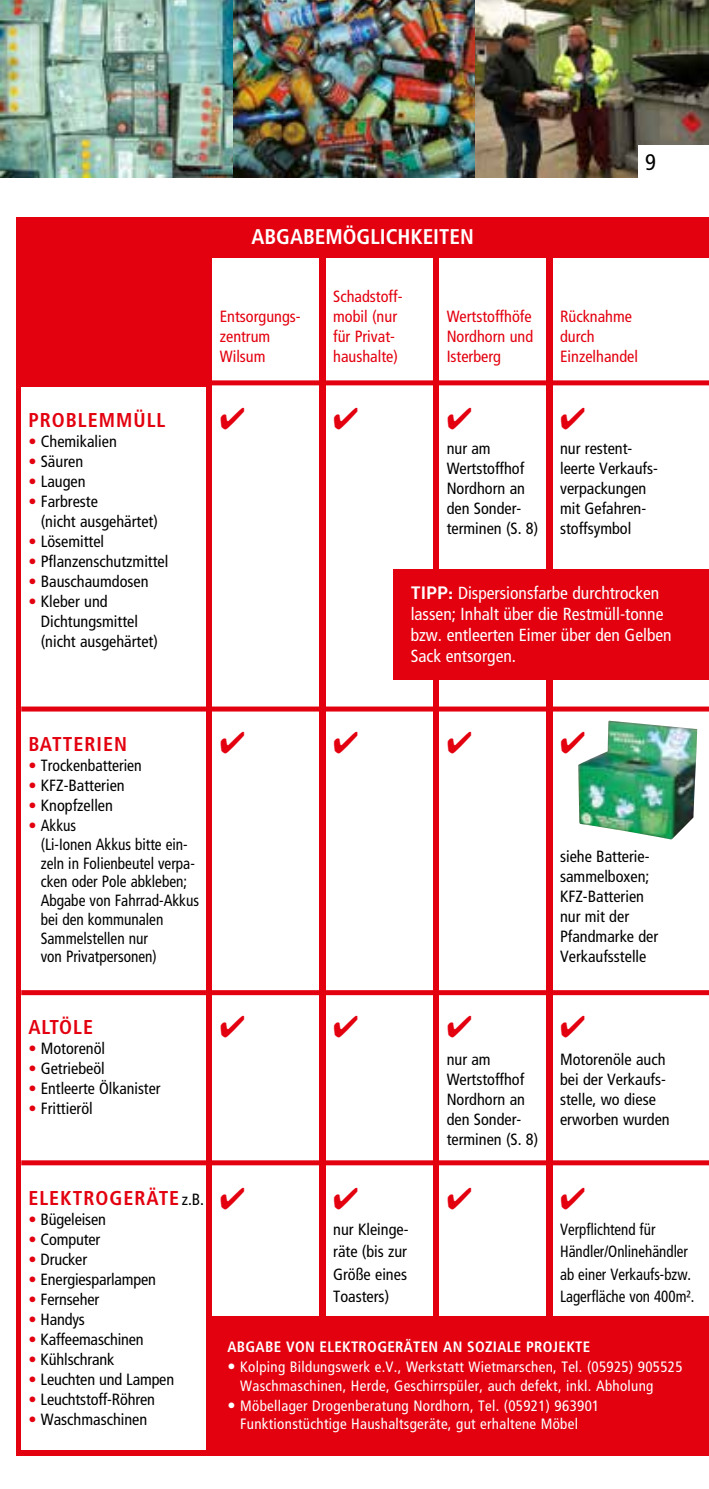
<style>
.page{position:relative;width:709px;height:1489px;background:#fff}
.page>*{position:absolute;margin:0;border:0;box-sizing:border-box;transform-origin:0 0}
.t1{font:condensed 22.5px "Frutiger LT Std";color:#000}
.t2{font:700 condensed 21.25px "Frutiger LT Std";color:#fff}
.t3{font:700 condensed 20px "Frutiger LT Std";letter-spacing:.05em;color:#e3000f}
.t4{font:condensed 17.5px/21px "Frutiger LT Std";color:#fff}
.t5{font:condensed 16.25px/20px "Frutiger LT Std";color:#000}
.t6{font:condensed 16.25px/18.8px "Frutiger LT Std";color:#000;scale:.94 1}
.t7{font:condensed 16.25px/20px "Frutiger LT Std";color:#e3000f}
.t8{font:condensed 16.25px/22.5px "Frutiger LT Std";color:#000;scale:.92 1}
.t9{font:condensed 15px/18.8px "Frutiger LT Std";letter-spacing:.02em;color:#fff}
.t10{font:700 condensed 15px "Frutiger LT Std";letter-spacing:.02em;color:#fff}
.s1{color:#e3000f}
.s2{font-family:"DIN";font-weight:700;font-stretch:normal}
.s3{font-weight:400;font-size:16.25px;color:#000}
.s4{font-size:16.25px}
</style>
<div class="page">
<div style="left:16px;top:217px;width:693px;height:1238px;background:#e3000f"></div>
<img style="left:0;top:0;width:234px;height:177px">
<img style="left:234px;top:0;width:241px;height:177px">
<img style="left:475px;top:0;width:234px;height:177px">
<div style="left:21px;top:387px;width:185px;height:1062px;background:#fff"></div>
<div style="left:326px;top:259px;width:106px;height:1190px;background:#fff"></div>
<div style="left:213px;top:259px;width:106px;height:1190px;background:#fff"></div>
<div style="left:439px;top:259px;width:107px;height:1190px;background:#fff"></div>
<div style="left:553px;top:259px;width:156px;height:1190px;background:#fff"></div>
<div style="left:21px;top:1160px;width:688px;height:5px;background:#e3000f"></div>
<div style="left:21px;top:990px;width:688px;height:5px;background:#e3000f"></div>
<div style="left:21px;top:706px;width:688px;height:5px;background:#e3000f"></div>
<div style="left:21px;top:380px;width:688px;height:5px;background:#e3000f"></div>
<img style="left:578px;top:720px;width:119px;height:119px">
<div style="left:210px;top:1315px;width:499px;height:140px;background:#e3000f"></div>
<div style="left:393px;top:569px;width:316px;height:111px;background:#e3000f"></div>
<div style="left:638px;top:145px;width:71px;height:33px;background:#fff"></div>
<svg style="left:578px;top:732px;width:6px;height:21px"></svg>
<p class="t3" style="left:28px;top:408px;width:128px">PROBLEMMÜLL</p>
<p class="t5" style="left:28px;top:431px;width:90px"><span class="s1">•</span> Chemikalien</p>
<p class="t5" style="left:28px;top:451px;width:56px"><span class="s1">•</span> Säuren</p>
<p class="t5" style="left:28px;top:471px;width:59px"><span class="s1">•</span> Laugen</p>
<p class="t5" style="left:41px;top:491px;width:119px;text-indent:-12px"><span class="s1">•</span> Farbreste<br>(nicht ausgehärtet)</p>
<p class="t5" style="left:28px;top:531px;width:77px"><span class="s1">•</span> Lösemittel</p>
<p class="t5" style="left:28px;top:551px;width:141px"><span class="s1">•</span> Pflanzenschutzmittel</p>
<p class="t5" style="left:28px;top:571px;width:122px"><span class="s1">•</span> Bauschaumdosen</p>
<p class="t5" style="left:41px;top:591px;width:119px;text-indent:-12px"><span class="s1">•</span> Kleber und<br>Dichtungsmittel (nicht ausgehärtet)</p>
<h1 class="t1" style="left:645px;top:149px;width:12px">9</h1>
<h2 class="t2" style="left:251px;top:224px;width:26px">ABGAB</h2>
<h2 class="t2" style="left:315px;top:224px;width:160px">EMÖGLICHKEITEN</h2>
<p class="t7" style="left:220px;top:306px;width:82px">Entsorgungs&shy;zentrum<br>Wilsum</p>
<p class="t7" style="left:333px;top:286px;width:71px">Schadstoff&shy;mobil (nur für Privat&shy;haushalte)</p>
<p class="t7" style="left:446px;top:306px;width:88px;text-align:justify">Wertstoffhöfe Nordhorn und Isterberg</p>
<p class="t7" style="left:560px;top:306px;width:79px">Rücknahme durch<br>Einzelhandel</p>
<p class="t5" style="left:446px;top:438px;width:93px">nur am<br>Wertstoffhof<br>Nordhorn an den Sonder&shy;terminen (S. 8)</p>
<p class="t5" style="left:560px;top:438px;width:99px">nur restent&shy;leerte Verkaufs&shy;verpackungen mit Gefahren&shy;stoffsymbol</p>
<p class="t4" style="left:410px;top:583px;width:262px"><span class="s2">TIPP:</span> Dispersionsfarbe durchtrocken lassen; Inhalt über die Restmüll-tonne bzw. entleerten Eimer über den Gelben Sack entsorgen.</p>
<p class="t3" style="left:28px;top:732px;width:100px">BATTERIEN</p>
<p class="t5" style="left:28px;top:755px;width:115px"><span class="s1">•</span> Trockenbatterien</p>
<p class="t5" style="left:28px;top:775px;width:98px"><span class="s1">•</span> KFZ-Batterien</p>
<p class="t5" style="left:28px;top:795px;width:86px"><span class="s1">•</span> Knopfzellen</p>
<p class="t6" style="left:41px;top:816px;width:170px;text-indent:-12px"><span class="s1">•</span> Akkus<br>(Li-Ionen Akkus bitte ein&shy;zeln in Folienbeutel verpa&shy;cken oder Pole abkleben;<br>Abgabe von Fahrrad-Akkus bei den kommunalen<br>Sammelstellen nur<br>von Privatpersonen)</p>
<p class="t3" style="left:28px;top:1015px;width:66px">ALTÖLE</p>
<p class="t5" style="left:28px;top:1038px;width:78px"><span class="s1">•</span> Motorenöl</p>
<p class="t5" style="left:28px;top:1058px;width:78px"><span class="s1">•</span> Getriebeöl</p>
<p class="t5" style="left:28px;top:1078px;width:134px"><span class="s1">•</span> Entleerte Ölkanister</p>
<p class="t5" style="left:28px;top:1098px;width:66px"><span class="s1">•</span> Frittieröl</p>
<p class="t3" style="left:28px;top:1185px;width:177px">ELEKTROGERÄTE <span class="s3">z.B.</span></p>
<p class="t5" style="left:28px;top:1209px;width:79px"><span class="s1">•</span> Bügeleisen</p>
<p class="t5" style="left:28px;top:1229px;width:73px"><span class="s1">•</span> Computer</p>
<p class="t5" style="left:28px;top:1249px;width:60px"><span class="s1">•</span> Drucker</p>
<p class="t5" style="left:28px;top:1269px;width:129px"><span class="s1">•</span> Energiesparlampen</p>
<p class="t5" style="left:28px;top:1289px;width:72px"><span class="s1">•</span> Fernseher</p>
<p class="t5" style="left:28px;top:1309px;width:58px"><span class="s1">•</span> Handys</p>
<p class="t5" style="left:28px;top:1329px;width:117px"><span class="s1">•</span> Kaffeemaschinen</p>
<p class="t5" style="left:28px;top:1349px;width:87px"><span class="s1">•</span> Kühlschrank</p>
<p class="t5" style="left:28px;top:1369px;width:147px"><span class="s1">•</span> Leuchten und Lampen</p>
<p class="t5" style="left:28px;top:1389px;width:128px"><span class="s1">•</span> Leuchtstoff-Röhren</p>
<p class="t5" style="left:28px;top:1409px;width:120px"><span class="s1">•</span> Waschmaschinen</p>
<p class="t5" style="left:333px;top:1217px;width:77px;line-height:22.5px;text-align:justify">nur Kleinge&shy;räte (bis zur Größe eines Toasters)</p>
<p class="t5" style="left:560px;top:846px;width:100px">siehe Batterie&shy;sammelboxen;<br>KFZ-Batterien nur mit der<br>Pfandmarke der<br>Verkaufsstelle</p>
<p class="t5" style="left:446px;top:1049px;width:93px">nur am<br>Wertstoffhof<br>Nordhorn an den Sonder&shy;terminen (S. 8)</p>
<p class="t5" style="left:560px;top:1049px;width:111px">Motorenöle auch bei der Verkaufs&shy;stelle, wo diese erworben wurden</p>
<p class="t8" style="left:560px;top:1217px;width:147px">Verpflichtend für<br>Händler/Onlinehändler ab einer Verkaufs-bzw.<br>Lagerfläche von 400m².</p>
<p class="t10" style="left:227px;top:1337px;width:20px">ABGAB</p>
<p class="t10" style="left:274px;top:1337px;width:318px">E VON ELEKTROGERÄTEN AN SOZIALE PROJEKTE</p>
<p class="t9" style="left:240px;top:1357px;width:444px;text-indent:-13px"><span class="s4">•</span> Kolping Bildungswerk e.V., Werkstatt Wietmarschen, Tel. (05925) 905525<br>Waschmaschinen, Herde, Geschirrspüler, auch defekt, inkl. Abholung</p>
<p class="t9" style="left:227px;top:1395px;width:373px;text-align:center"><span class="s4">•</span> Möbellager Drogenberatung Nordhorn, Tel. (05921) 963901<br>Funktionstüchtige Haushaltsgeräte, gut erhaltene Möbel</p>
</div>
